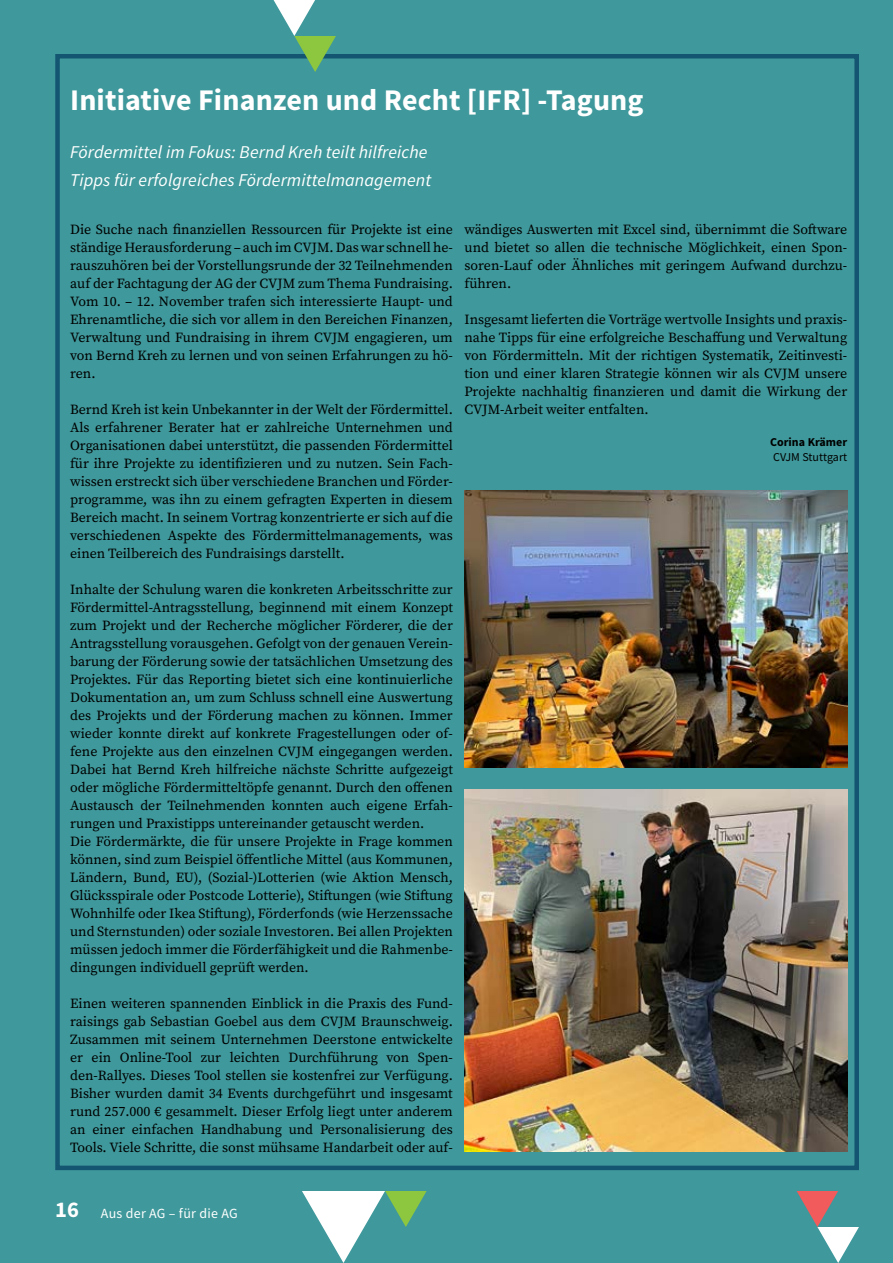
<style>
.page{position:relative;width:893px;height:1263px;background:#3f989b}
.page>*{position:absolute;margin:0;border:0;box-sizing:border-box;transform-origin:0 0}
.t1{font:700 30px "Source Sans Pro";letter-spacing:.005em;color:#fff}
.t2{font:italic 18px/28.5px "Source Sans Pro";letter-spacing:.005em;color:#fff}
.t3{font:13.95px/18px "Source Serif Pro";color:#000;text-align:justify}
.t4{font:13.95px "Source Sans Pro";letter-spacing:.02em;color:#fff}
.t5{font:12px "Source Sans Pro";color:#000}
.t6{font:700 12px "Source Sans Pro";letter-spacing:.005em;color:#000}
.s1{font-weight:700;font-size:22.5px}
</style>
<div class="page">
<div style="left:55px;top:54px;width:804px;height:1116px;border:4px solid #145571"></div>
<svg style="left:274px;top:0;width:62px;height:72px"></svg>
<svg style="left:797px;top:1191px;width:62px;height:72px"></svg>
<svg style="left:302px;top:1191px;width:125px;height:72px"></svg>
<img style="left:465px;top:490px;width:382px;height:277px">
<img style="left:465px;top:790px;width:382px;height:361px">
<h1 class="t1" style="left:70px;top:80px;width:575px">Initiative Finanzen und Recht [IFR] -Tagung</h1>
<p class="t2" style="left:70px;top:137px;width:363px">Fördermittel im Fokus: Bernd Kreh teilt hilfreiche<br>Tipps für erfolgreiches Fördermittelmanagement</p>
<p class="t3" style="left:70px;top:220px;width:384px">Die Suche nach finanziellen Ressourcen für Projekte ist eine ständige Herausforderung – auch im CVJM. Das war schnell he&shy;rauszuhören bei der Vorstellungsrunde der 32 Teilnehmenden auf der Fachtagung der AG der CVJM zum Thema Fundraising.<br>Vom 10. – 12. November trafen sich interessierte Haupt- und Ehrenamtliche, die sich vor allem in den Bereichen Finanzen, Verwaltung und Fundraising in ihrem CVJM engagieren, um von Bernd Kreh zu lernen und von seinen Erfahrungen zu hö&shy;ren.</p>
<p class="t3" style="left:70px;top:400px;width:384px">Bernd Kreh ist kein Unbekannter in der Welt der Fördermittel.<br>Als erfahrener Berater hat er zahlreiche Unternehmen und Organisationen dabei unterstützt, die passenden Fördermittel für ihre Projekte zu identifizieren und zu nutzen. Sein Fach&shy;wissen erstreckt sich über verschiedene Branchen und Förder&shy;programme, was ihn zu einem gefragten Experten in diesem Bereich macht. In seinem Vortrag konzentrierte er sich auf die verschiedenen Aspekte des Fördermittelmanagements, was einen Teilbereich des Fundraisings darstellt.</p>
<p class="t3" style="left:70px;top:580px;width:384px;text-align:left">Inhalte der Schulung waren die konkreten Arbeitsschritte zur Fördermittel-Antragsstellung, beginnend mit einem Konzept zum Projekt und der Recherche möglicher Förderer, die der Antragsstellung vorausgehen. Gefolgt von der genauen Verein&shy;barung der Förderung sowie der tatsächlichen Umsetzung des Projektes. Für das Reporting bietet sich eine kontinuierliche Dokumentation an, um zum Schluss schnell eine Auswertung des Projekts und der Förderung machen zu können. Immer wieder konnte direkt auf konkrete Fragestellungen oder of&shy;fene Projekte aus den einzelnen CVJM eingegangen werden.<br>Dabei hat Bernd Kreh hilfreiche nächste Schritte aufgezeigt oder mögliche Fördermitteltöpfe genannt. Durch den offenen Austausch der Teilnehmenden konnten auch eigene Erfah&shy;rungen und Praxistipps untereinander getauscht werden.<br>Die Fördermärkte, die für unsere Projekte in Frage kommen können, sind zum Beispiel öffentliche Mittel (aus Kommunen, Ländern, Bund, EU), (Sozial-)Lotterien (wie Aktion Mensch, Glücksspirale oder Postcode Lotterie), Stiftungen (wie Stiftung Wohnhilfe oder Ikea Stiftung), Förderfonds (wie Herzenssache und Sternstunden) oder soziale Investoren. Bei allen Projekten müssen jedoch immer die Förderfähigkeit und die Rahmenbe&shy;dingungen individuell geprüft werden.</p>
<p class="t3" style="left:70px;top:994px;width:384px">Einen weiteren spannenden Einblick in die Praxis des Fund&shy;raisings gab Sebastian Goebel aus dem CVJM Braunschweig.<br>Zusammen mit seinem Unternehmen Deerstone entwickelte er ein Online-Tool zur leichten Durchführung von Spen&shy;den-Rallyes. Dieses Tool stellen sie kostenfrei zur Verfügung.<br>Bisher wurden damit 34 Events durchgeführt und insgesamt rund 257.000 € gesammelt. Dieser Erfolg liegt unter anderem an einer einfachen Handhabung und Personalisierung des Tools. Viele Schritte, die sonst mühsame Handarbeit oder auf-</p>
<p class="t3" style="left:465px;top:220px;width:384px">wändiges Auswerten mit Excel sind, übernimmt die Software und bietet so allen die technische Möglichkeit, einen Spon&shy;soren-Lauf oder Ähnliches mit geringem Aufwand durchzu&shy;führen.</p>
<p class="t3" style="left:465px;top:310px;width:384px">Insgesamt lieferten die Vorträge wertvolle Insights und praxis&shy;nahe Tipps für eine erfolgreiche Beschaffung und Verwaltung von Fördermitteln. Mit der richtigen Systematik, Zeitinvesti&shy;tion und einer klaren Strategie können wir als CVJM unsere Projekte nachhaltig finanzieren und damit die Wirkung der CVJM-Arbeit weiter entfalten.</p>
<p class="t6" style="left:770px;top:433px;width:79px">Corina Krämer</p>
<p class="t5" style="left:773px;top:449px;width:76px">CVJM Stuttgart</p>
<p class="t4" style="left:55px;top:1204px;width:184px"><span class="s1">16</span> Aus der AG – für die AG</p>
</div>
